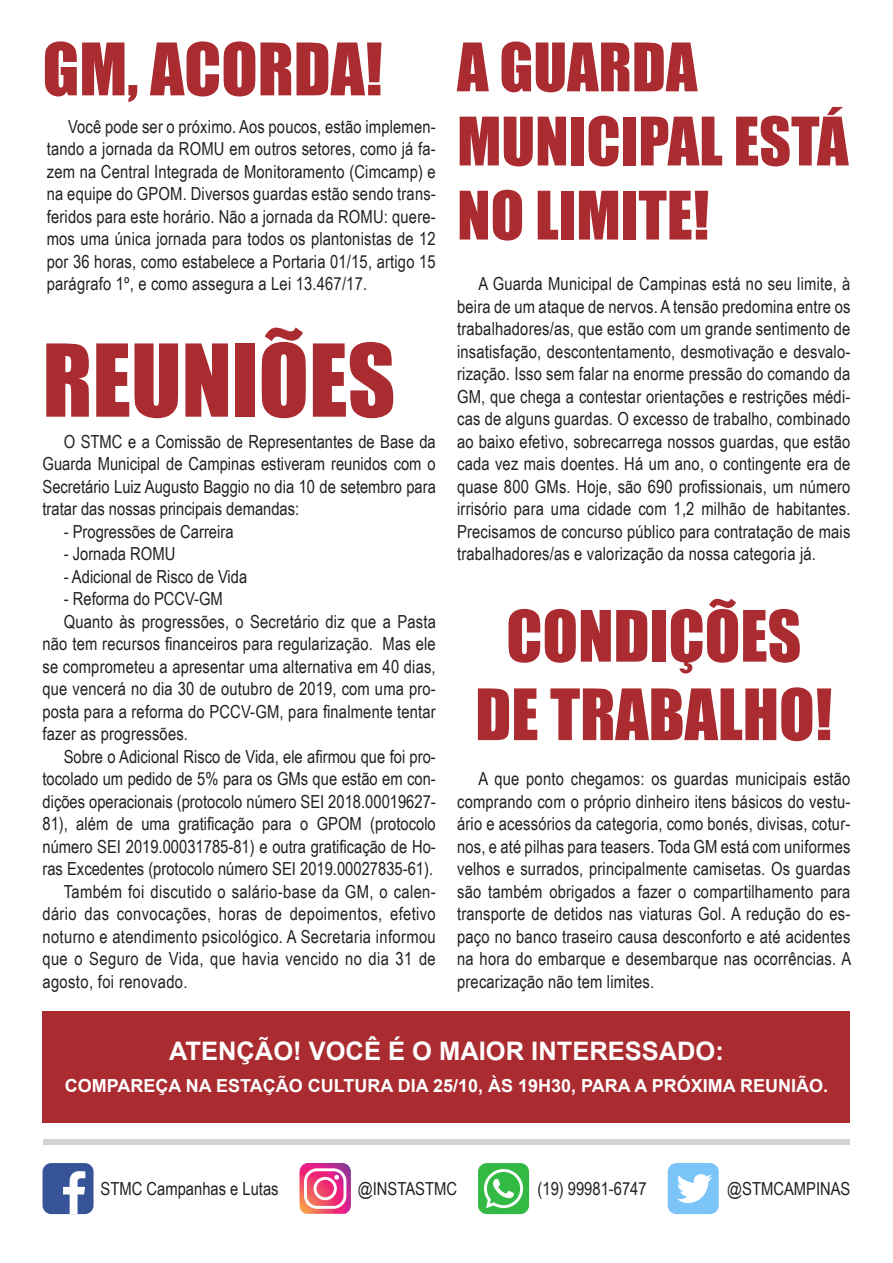
<style>
.page{position:relative;width:893px;height:1263px;background:#fff}
.page>*{position:absolute;margin:0;border:0;box-sizing:border-box;transform-origin:0 0}
.t1{font:92.7px "Impact";color:#aa2c31}
.t2{font:66.9px "Impact";color:#aa2c31}
.t3{font:65.4px/78.4px "Impact";color:#aa2c31;text-align:center}
.t4{font:61.8px/74.1px "Impact";color:#aa2c31}
.TEXTO_BOLETIM{font:700 25.5px "Arial";color:#fff}
.TEXTO_BOLETIM-2{font:18px/22.5px "Arial Narrow";letter-spacing:.01em;color:#231f20;text-align:justify}
.TEXTO_BOLETIM-3{font:700 18px "Arial";color:#fff}
</style>
<div class="page">
<div style="left:43px;top:1139px;width:807px;height:6px;background:#d1d2d4"></div>
<div style="left:43px;top:1163px;width:51px;height:51px;background:#385499;border-radius:9px"></div>
<svg style="left:63px;top:1171px;width:22px;height:43px"></svg>
<svg style="left:300px;top:1163px;width:51px;height:50px"></svg>
<div style="left:478px;top:1163px;width:51px;height:51px;background:#33ba45;border-radius:9px"></div>
<svg style="left:484px;top:1169px;width:39px;height:39px"></svg>
<div style="left:668px;top:1163px;width:51px;height:51px;background:#7ac4f7;border-radius:9px"></div>
<svg style="left:677px;top:1174px;width:35px;height:29px"></svg>
<div style="left:43px;top:1011px;width:807px;height:112px;background:#aa2c31"></div>
<p class="t2" style="left:43px;top:17px;width:342px">GM, ACORDA!</p>
<p class="TEXTO_BOLETIM-2" style="left:47px;top:114px;width:391px;text-indent:21px">Você pode ser o próximo. Aos poucos, estão implemen&shy;tando a jornada da ROMU em outros setores, como já fa&shy;zem na Central Integrada de Monitoramento (Cimcamp) e na equipe do GPOM. Diversos guardas estão sendo trans&shy;feridos para este horário. Não a jornada da ROMU: quere&shy;mos uma única jornada para todos os plantonistas de 12 por 36 horas, como estabelece a Portaria 01/15, artigo 15 parágrafo 1º, e como assegura a Lei 13.467/17.</p>
<p class="t1" style="left:43px;top:308px;width:354px">REUNIÕES</p>
<p class="TEXTO_BOLETIM-2" style="left:43px;top:429px;width:395px;text-indent:21px">O STMC e a Comissão de Representantes de Base da Guarda Municipal de Campinas estiveram reunidos com o Secretário Luiz Augusto Baggio no dia 10 de setembro para tratar das nossas principais demandas:</p>
<p class="TEXTO_BOLETIM-2" style="left:64px;top:519px;width:171px">- Progressões de Carreira</p>
<p class="TEXTO_BOLETIM-2" style="left:64px;top:542px;width:113px">- Jornada ROMU</p>
<p class="TEXTO_BOLETIM-2" style="left:64px;top:564px;width:185px">- Adicional de Risco de Vida</p>
<p class="TEXTO_BOLETIM-2" style="left:64px;top:587px;width:161px">- Reforma do PCCV-GM</p>
<p class="TEXTO_BOLETIM-2" style="left:43px;top:609px;width:395px;text-indent:21px">Quanto às progressões, o Secretário diz que a Pasta não tem recursos financeiros para regularização. Mas ele se comprometeu a apresentar uma alternativa em 40 dias, que vencerá no dia 30 de outubro de 2019, com uma pro&shy;posta para a reforma do PCCV-GM, para finalmente tentar fazer as progressões.</p>
<p class="TEXTO_BOLETIM-2" style="left:43px;top:744px;width:395px;text-indent:21px">Sobre o Adicional Risco de Vida, ele afirmou que foi pro&shy;tocolado um pedido de 5% para os GMs que estão em con&shy;dições operacionais (protocolo número SEI 2018.00019627- 81), além de uma gratificação para o GPOM (protocolo número SEI 2019.00031785-81) e outra gratificação de Ho&shy;ras Excedentes (protocolo número SEI 2019.00027835-61).</p>
<p class="TEXTO_BOLETIM-2" style="left:43px;top:879px;width:395px;text-indent:21px">Também foi discutido o salário-base da GM, o calen&shy;dário das convocações, horas de depoimentos, efetivo noturno e atendimento psicológico. A Secretaria informou que o Seguro de Vida, que havia vencido no dia 31 de agosto, foi renovado.</p>
<p class="t4" style="left:457px;top:28px;width:393px">A GUARDA<br>MUNICIPAL ESTÁ<br>NO LIMITE!</p>
<p class="TEXTO_BOLETIM-2" style="left:457px;top:272px;width:395px;text-indent:21px">A Guarda Municipal de Campinas está no seu limite, à beira de um ataque de nervos. A tensão predomina entre os trabalhadores/as, que estão com um grande sentimento de insatisfação, descontentamento, desmotivação e desvalo&shy;rização. Isso sem falar na enorme pressão do comando da GM, que chega a contestar orientações e restrições médi&shy;cas de alguns guardas. O excesso de trabalho, combinado ao baixo efetivo, sobrecarrega nossos guardas, que estão cada vez mais doentes. Há um ano, o contingente era de quase 800 GMs. Hoje, são 690 profissionais, um número irrisório para uma cidade com 1,2 milhão de habitantes.<br>Precisamos de concurso público para contratação de mais trabalhadores/as e valorização da nossa categoria já.</p>
<p class="t3" style="left:475px;top:595px;width:359px">CONDIÇÕES<br>DE TRABALHO!</p>
<p class="TEXTO_BOLETIM-2" style="left:457px;top:767px;width:396px;text-indent:21px">A que ponto chegamos: os guardas municipais estão comprando com o próprio dinheiro itens básicos do vestu&shy;ário e acessórios da categoria, como bonés, divisas, cotur&shy;nos, e até pilhas para teasers. Toda GM está com uniformes velhos e surrados, principalmente camisetas. Os guardas são também obrigados a fazer o compartilhamento para transporte de detidos nas viaturas Gol. A redução do es&shy;paço no banco traseiro causa desconforto e até acidentes na hora do embarque e desembarque nas ocorrências. A precarização não tem limites.</p>
<p class="TEXTO_BOLETIM" style="left:169px;top:1033px;width:556px">ATENÇÃO! VOCÊ É O MAIOR INTERESSADO:</p>
<p class="TEXTO_BOLETIM-3" style="left:65px;top:1073px;width:765px">COMPAREÇA NA ESTAÇÃO CULTURA DIA 25/10, ÀS 19H30, PARA A PRÓXIMA REUNIÃO.</p>
<p class="TEXTO_BOLETIM-2" style="left:101px;top:1177px;width:180px">STMC Campanhas e Lutas</p>
<p class="TEXTO_BOLETIM-2" style="left:358px;top:1177px;width:101px">@INSTASTMC</p>
<p class="TEXTO_BOLETIM-2" style="left:537px;top:1177px;width:111px">(19) 99981-6747</p>
<p class="TEXTO_BOLETIM-2" style="left:727px;top:1177px;width:125px">@STMCAMPINAS</p>
</div>
